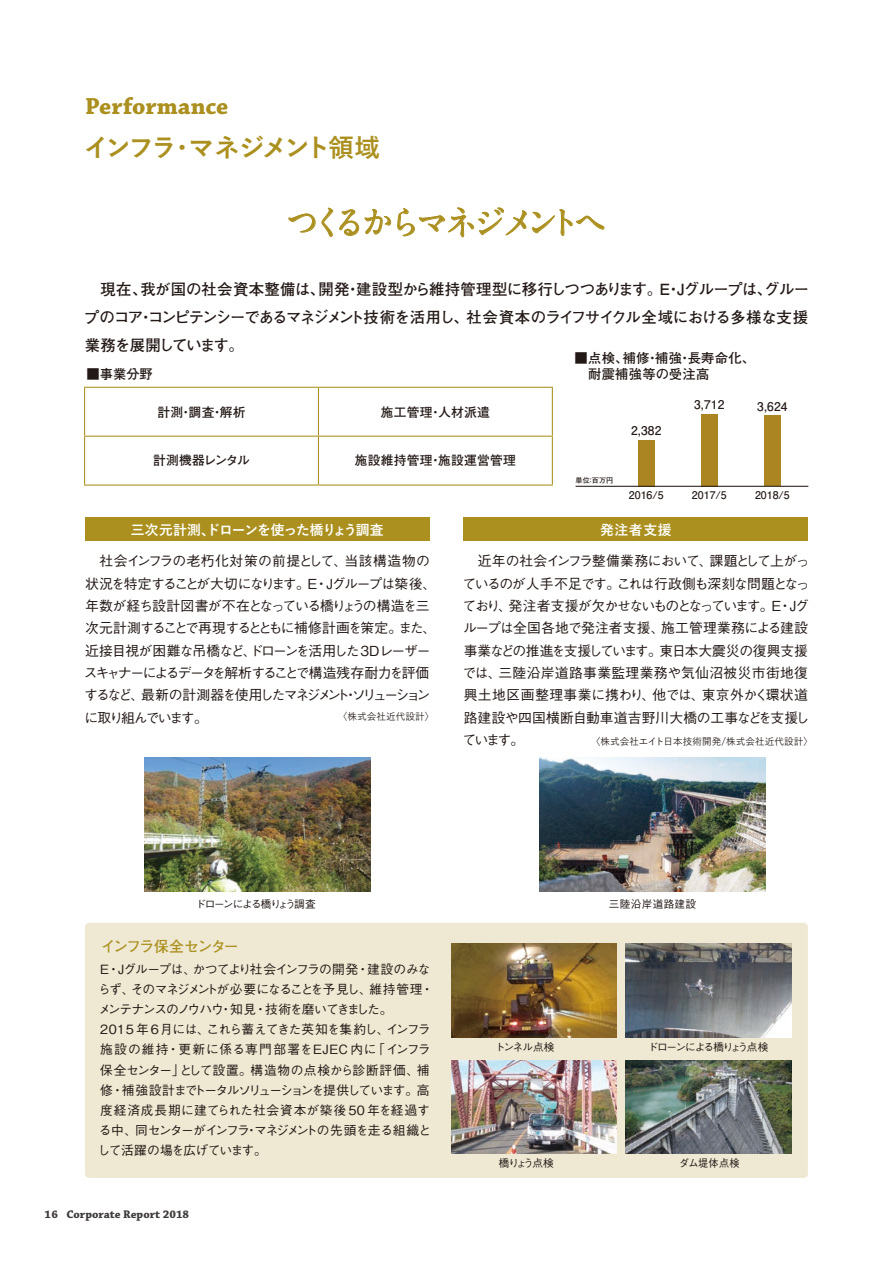
<style>
.page{position:relative;width:893px;height:1263px;background:#fff}
.page>*{position:absolute;margin:0;border:0;box-sizing:border-box;transform-origin:0 0}
.t1{font:700 34.05px "A1 Mincho Std";letter-spacing:-.205em;color:#ab901f}
.t2{font:700 25.5px "Yu Go";letter-spacing:-.105em;color:#ab901f}
.t3{font:700 24.45px "Chaparral Pro";color:#ab901f}
.t4{font:700 15.45px/27.6px "Futo Go B101 Pr 6";letter-spacing:-.055em;color:#231916;text-align:justify}
.t5{font:700 14.85px "Futo Go B101 Pr 6";letter-spacing:-.115em;color:#ab901f}
.t6{font:500 13.8px/22.4px "Gothic BBB Pro";letter-spacing:-.08em;color:#231916}
.t7{font:700 13.8px "Yu Go";letter-spacing:-.08em;color:#fff}
.t8{font:700 13.8px "Yu Go";letter-spacing:-.02em;color:#fff}
.t9{font:700 13.35px/15.9px "Futo Go B101 Pr 6";letter-spacing:.02em;color:#231916}
.t10{font:500 12.75px/20.2px "Gothic BBB Pro";letter-spacing:-.06em;color:#231916}
.t11{font:700 12.75px "Futo Go B101 Pr 6";letter-spacing:.02em;color:#231916}
.t12{font:700 12.75px "Futo Go B101 Pr 6";letter-spacing:-.08em;color:#231916}
.t13{font:700 12px "Futo Go B101 Pro";letter-spacing:.01em;color:#231916}
.t14{font:700 11.7px "Chaparral Pro";color:#3f3b3a}
.t15{font:500 10.65px "Gothic BBB Pro";letter-spacing:-.11em;color:#231916}
.t16{font:700 10.65px "Futo Go B101 Pro";color:#231916}
.t17{font:500 10.65px "Gothic BBB Pro";letter-spacing:.03em;color:#231916}
.t18{font:500 10.65px "Gothic BBB Pro";letter-spacing:-.11em;color:#231916;scale:.95 1}
.t19{font:500 9.6px "Yu Go";letter-spacing:.01em;color:#231916}
.t20{font:700 7.05px "Futo Go B101 Pro";color:#231916}
</style>
<div class="page">
<hr style="left:84px;top:387px;width:234px;height:1px;background:#ab901f">
<hr style="left:84px;top:388px;width:1px;height:48px;background:#ab901f">
<hr style="left:318px;top:387px;width:235px;height:1px;background:#ab901f">
<hr style="left:318px;top:388px;width:1px;height:48px;background:#ab901f">
<hr style="left:552px;top:388px;width:1px;height:48px;background:#ab901f">
<hr style="left:84px;top:436px;width:234px;height:1px;background:#ab901f">
<hr style="left:84px;top:437px;width:1px;height:47px;background:#ab901f">
<hr style="left:318px;top:436px;width:235px;height:1px;background:#ab901f">
<hr style="left:318px;top:437px;width:1px;height:47px;background:#ab901f">
<hr style="left:552px;top:437px;width:1px;height:47px;background:#ab901f">
<hr style="left:84px;top:484px;width:234px;height:2px;background:#ab901f">
<hr style="left:318px;top:484px;width:235px;height:2px;background:#ab901f">
<svg style="left:289px;top:214px;width:26px;height:18px"></svg>
<svg style="left:322px;top:208px;width:11px;height:29px"></svg>
<svg style="left:339px;top:209px;width:20px;height:27px"></svg>
<svg style="left:365px;top:209px;width:26px;height:25px"></svg>
<svg style="left:397px;top:208px;width:207px;height:30px"></svg>
<div style="left:85px;top:923px;width:723px;height:255px;background:#efe9d3;border-radius:4px"></div>
<img style="left:451px;top:1060px;width:166px;height:94px">
<img style="left:451px;top:944px;width:166px;height:93px">
<img style="left:625px;top:1060px;width:166px;height:94px">
<img style="left:625px;top:944px;width:166px;height:93px">
<div style="left:85px;top:518px;width:344px;height:23px;background:#ab901f"></div>
<div style="left:464px;top:518px;width:344px;height:23px;background:#ab901f"></div>
<img style="left:144px;top:758px;width:226px;height:134px">
<img style="left:540px;top:758px;width:226px;height:134px">
<div style="left:638px;top:440px;width:17px;height:46px;background:#ab8521"></div>
<div style="left:701px;top:414px;width:17px;height:72px;background:#ab8521"></div>
<div style="left:764px;top:415px;width:17px;height:71px;background:#ab8521"></div>
<hr style="left:576px;top:486px;width:232px;height:1px;background:#231916">
<h3 class="t3" style="left:85px;top:92px;width:145px">Performance</h3>
<h2 class="t2" style="left:83px;top:133px;width:298px">インフラ・マネジメント領域</h2>
<h1 class="t1" style="left:286px;top:195px;width:323px">つくるからマネジメントへ</h1>
<p class="t4" style="left:84px;top:275px;width:726px">　現在、我が国の社会資本整備は、開発・建設型から維持管理型に移行しつつあります。Ｅ・Ｊグループは、グループのコア・コンピテンシーであるマネジメント技術を活用し、社会資本のライフサイクル全域における多様な支援業務を展開しています。</p>
<p class="t9" style="left:575px;top:349px;width:182px">■点検、補修・補強・長寿命化、　耐震補強等の受注高</p>
<p class="t9" style="left:86px;top:365px;width:68px">■事業分野</p>
<p class="t11" style="left:157px;top:401px;width:90px">計測・調査・解析</p>
<p class="t11" style="left:381px;top:401px;width:111px">施工管理・人材派遣</p>
<p class="t12" style="left:153px;top:450px;width:98px">計測機器レンタル</p>
<p class="t11" style="left:355px;top:450px;width:163px">施設維持管理・施設運営管理</p>
<p class="t20" style="left:576px;top:475px;width:39px">単位：百万円</p>
<p class="t13" style="left:631px;top:421px;width:32px">2,382</p>
<p class="t16" style="left:629px;top:487px;width:36px">2016/5</p>
<p class="t7" style="left:131px;top:522px;width:254px">三次元計測、ドローンを使った橋りょう調査</p>
<p class="t8" style="left:600px;top:522px;width:73px">発注者支援</p>
<p class="t13" style="left:694px;top:395px;width:32px">3,712</p>
<p class="t16" style="left:692px;top:487px;width:36px">2017/5</p>
<p class="t13" style="left:757px;top:397px;width:32px">3,624</p>
<p class="t16" style="left:755px;top:487px;width:36px">2018/5</p>
<p class="t6" style="left:84px;top:548px;width:354px">　社会インフラの老朽化対策の前提として、当該構造物の状況を特定することが大切になります。Ｅ・Ｊグループは築後、年数が経ち設計図書が不在となっている橋りょうの構造を三次元計測することで再現するとともに補修計画を策定。また、近接目視が困難な吊橋など、ドローンを活用した3Dレーザースキャナーによるデータを解析することで構造残存耐力を評価するなど、最新の計測器を使用したマネジメント・ソリューションに取り組んでいます。</p>
<p class="t6" style="left:463px;top:548px;width:349px;text-align:justify">　近年の社会インフラ整備業務において、課題として上がっているのが人手不足です。これは行政側も深刻な問題となっており、発注者支援が欠かせないものとなっています。Ｅ・Ｊグループは全国各地で発注者支援、施工管理業務による建設事業などの推進を支援しています。東日本大震災の復興支援では、三陸沿岸道路事業監理業務や気仙沼被災市街地復興土地区画整理事業に携わり、他では、東京外かく環状道路建設や四国横断自動車道吉野川大橋の工事などを支援しています。</p>
<p class="t19" style="left:338px;top:708px;width:98px">〈株式会社近代設計〉</p>
<p class="t19" style="left:591px;top:732px;width:224px">〈株式会社エイト日本技術開発/株式会社近代設計〉</p>
<p class="t15" style="left:195px;top:896px;width:122px">ドローンによる橋りょう調査</p>
<p class="t17" style="left:609px;top:896px;width:89px">三陸沿岸道路建設</p>
<p class="t5" style="left:101px;top:934px;width:139px">インフラ保全センター</p>
<p class="t10" style="left:97px;top:957px;width:337px">Ｅ・Ｊグループは、かつてより社会インフラの開発・建設のみならず、そのマネジメントが必要になることを予見し、維持管理・メンテナンスのノウハウ・知見・技術を磨いてきました。<br>2015 年 6月には、これら蓄えてきた英知を集約し、インフラ施設の維持・更新に係る専門部署をEJEC 内に「インフラ保全センター」として設置。構造物の点検から診断評価、補修・補強設計までトータルソリューションを提供しています。高度経済成長期に建てられた社会資本が築後 50 年を経過する中、同センターがインフラ・マネジメントの先頭を走る組織として活躍の場を広げています。</p>
<p class="t14" style="left:45px;top:1207px;width:146px">16 Corporate Report 2018</p>
<p class="t15" style="left:495px;top:1038px;width:61px">トンネル点検</p>
<p class="t15" style="left:499px;top:1154px;width:56px">橋りょう点検</p>
<p class="t15" style="left:648px;top:1038px;width:122px">ドローンによる橋りょう点検</p>
<p class="t18" style="left:679px;top:1154px;width:65px">ダム堤体点検</p>
</div>
